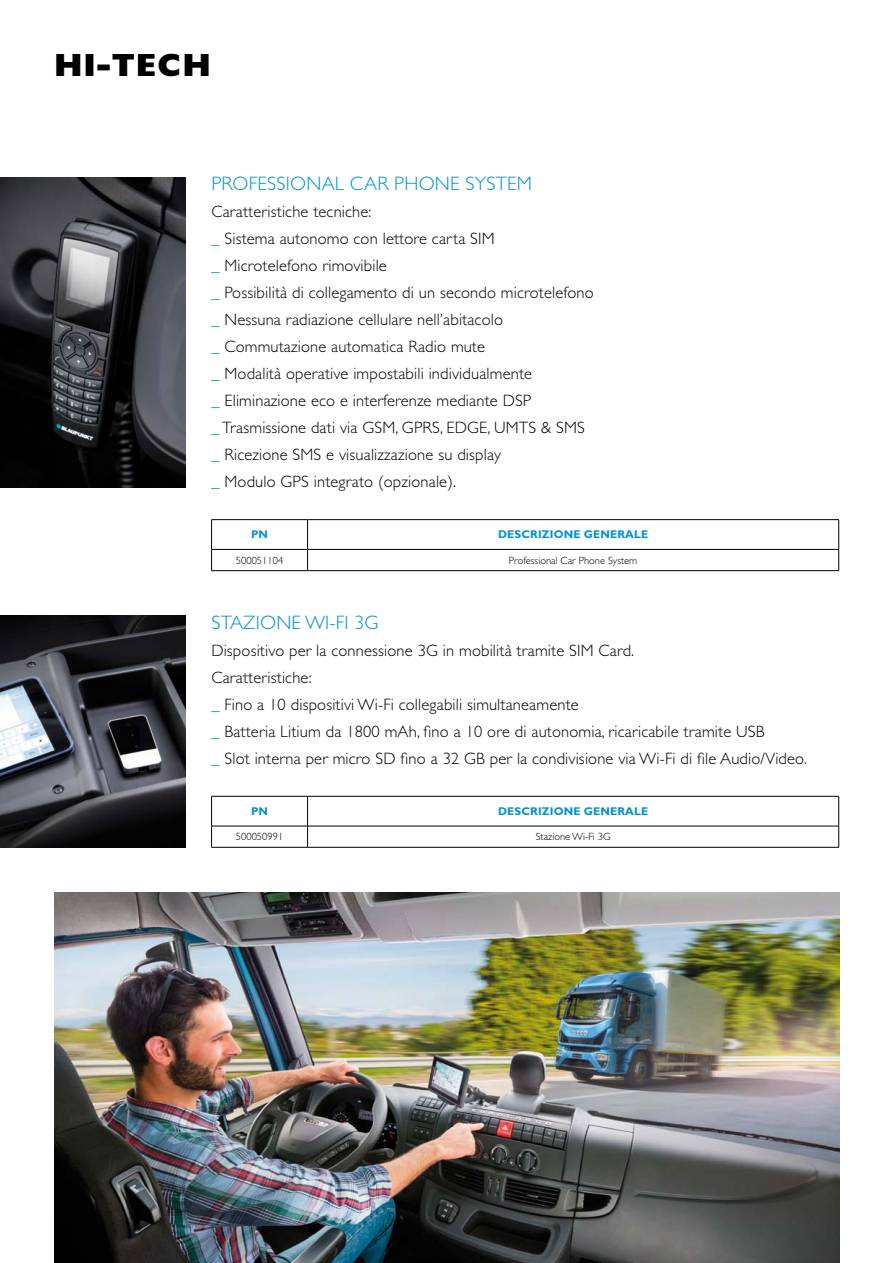
<style>
.page{position:relative;width:893px;height:1263px;background:#fff}
.page>*{position:absolute;margin:0;border:0;box-sizing:border-box;transform-origin:0 0}
.t1{font:800 32.25px "Gill Sans Std";letter-spacing:.025em;color:#000}
.t2{font:300 19.5px "Gill Sans Std";letter-spacing:.01em;color:#0092d0}
.t3{font:300 16.5px/27px "Gill Sans Std";letter-spacing:.01em;color:#000}
.t4{font:700 11.25px "Gill Sans Std";letter-spacing:.01em;color:#0092d0}
.t5{font:300 10.5px "Gill Sans Std";color:#000}
.s1{color:#0092d0}
</style>
<div class="page">
<img style="left:0;top:616px;width:186px;height:231px">
<img style="left:0;top:177px;width:186px;height:310px">
<img style="left:54px;top:892px;width:785px;height:371px">
<hr style="left:211px;top:796px;width:97px;height:1px;background:#000">
<hr style="left:211px;top:796px;width:1px;height:30px;background:#000">
<hr style="left:308px;top:796px;width:531px;height:1px;background:#000">
<hr style="left:307px;top:796px;width:1px;height:30px;background:#000">
<hr style="left:838px;top:796px;width:1px;height:30px;background:#000">
<hr style="left:211px;top:826px;width:97px;height:1px;background:#000">
<hr style="left:308px;top:826px;width:531px;height:1px;background:#000">
<svg style="left:211px;top:826px;width:1px;height:21px"></svg>
<svg style="left:307px;top:826px;width:1px;height:21px"></svg>
<svg style="left:838px;top:826px;width:1px;height:21px"></svg>
<hr style="left:211px;top:847px;width:97px;height:1px;background:#000">
<hr style="left:308px;top:847px;width:531px;height:1px;background:#000">
<hr style="left:211px;top:519px;width:97px;height:1px;background:#000">
<hr style="left:308px;top:519px;width:531px;height:1px;background:#000">
<hr style="left:211px;top:549px;width:97px;height:1px;background:#000">
<hr style="left:308px;top:549px;width:531px;height:1px;background:#000">
<svg style="left:211px;top:520px;width:1px;height:50px"></svg>
<svg style="left:307px;top:520px;width:1px;height:50px"></svg>
<svg style="left:838px;top:520px;width:1px;height:50px"></svg>
<hr style="left:211px;top:570px;width:97px;height:1px;background:#000">
<hr style="left:308px;top:570px;width:531px;height:1px;background:#000">
<h1 class="t1" style="left:54px;top:46px;width:158px">HI-TECH</h1>
<p class="t2" style="left:211px;top:173px;width:23px">Professional</p>
<p class="t2" style="left:350px;top:173px;width:69px">Car Phone</p>
<p class="t2" style="left:465px;top:173px;width:33px">System</p>
<p class="t3" style="left:211px;top:199px;width:384px">Caratteristiche tecniche:<br><span class="s1">_</span> Sistema autonomo con lettore carta SIM<br><span class="s1">_</span> Microtelefono rimovibile<br><span class="s1">_</span> Possibilità di collegamento di un secondo microtelefono <span class="s1">_</span> Nessuna radiazione cellulare nell’abitacolo<br><span class="s1">_</span> Commutazione automatica Radio mute<br><span class="s1">_</span> Modalità operative impostabili individualmente<br><span class="s1">_</span> Eliminazione eco e interferenze mediante DSP<br><span class="s1">_</span> Trasmissione dati via GSM, GPRS, EDGE, UMTS &amp; SMS <span class="s1">_</span> Ricezione SMS e visualizzazione su display<br><span class="s1">_</span> Modulo GPS integrato (opzionale).</p>
<p class="t4" style="left:251px;top:528px;width:19px">PN</p>
<p class="t4" style="left:498px;top:528px;width:152px">DESCRIZIONE GENERALE</p>
<p class="t5" style="left:236px;top:554px;width:49px">500051104</p>
<p class="t5" style="left:509px;top:554px;width:130px">Professional Car Phone System</p>
<p class="t2" style="left:211px;top:612px;width:22px">Stazione</p>
<p class="t2" style="left:305px;top:612px;width:75px">Wi-Fi 3G</p>
<p class="t3" style="left:211px;top:637px;width:597px">Dispositivo per la connessione 3G in mobilità tramite SIM Card.<br>Caratteristiche:<br><span class="s1">_</span> Fino a 10 dispositivi Wi-Fi collegabili simultaneamente<br><span class="s1">_</span> Batteria Litium da 1800 mAh, fino a 10 ore di autonomia, ricaricabile tramite USB<br><span class="s1">_</span> Slot interna per micro SD fino a 32 GB per la condivisione via Wi-Fi di file Audio/Video.</p>
<p class="t4" style="left:251px;top:804px;width:19px">PN</p>
<p class="t4" style="left:498px;top:804px;width:152px">DESCRIZIONE GENERALE</p>
<p class="t5" style="left:236px;top:831px;width:49px">500050991</p>
<p class="t5" style="left:536px;top:831px;width:77px">Stazione Wi-Fi 3G</p>
</div>
